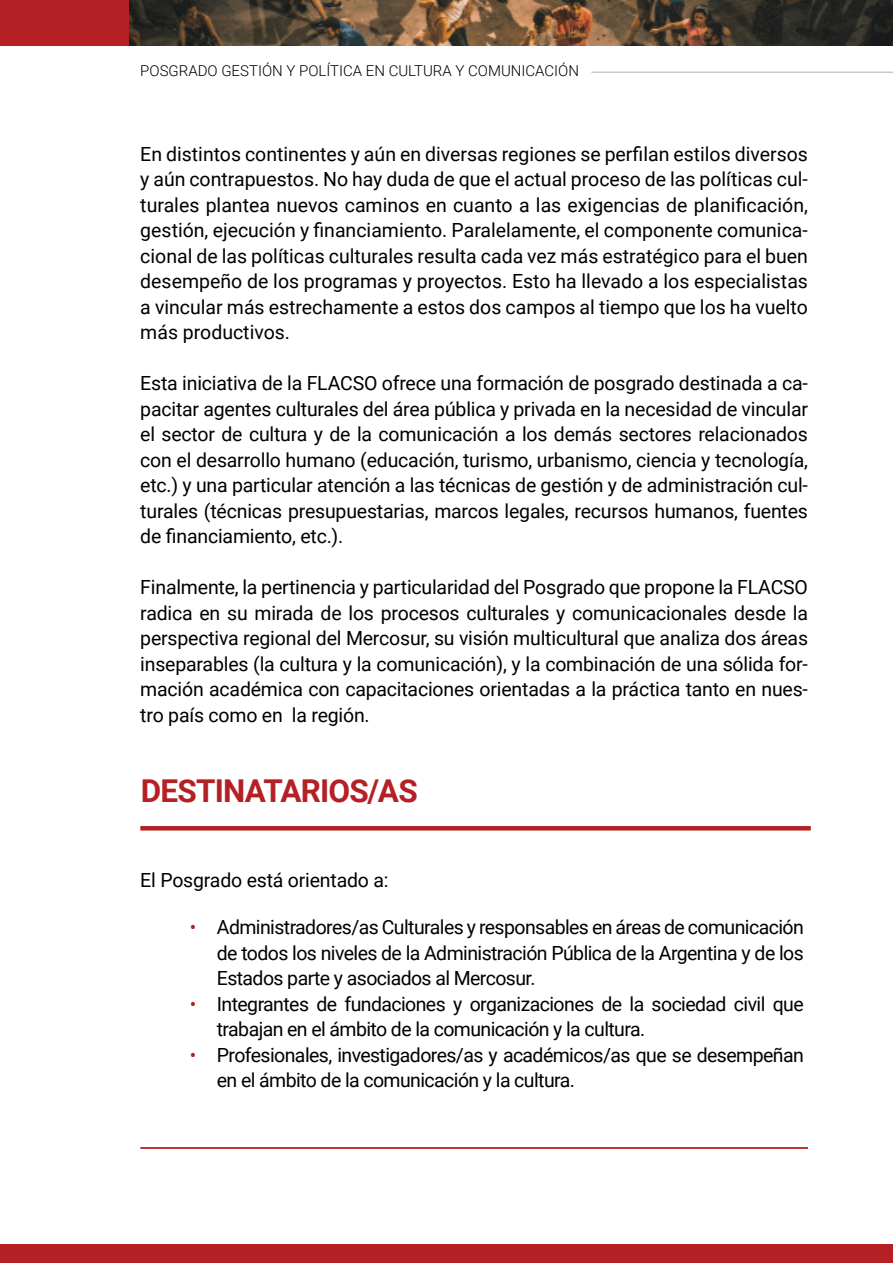
<style>
.page{position:relative;width:893px;height:1263px;background:#fff}
.page>*{position:absolute;margin:0;border:0;box-sizing:border-box;transform-origin:0 0}
.t1{font:700 31.5px "Roboto";letter-spacing:-.025em;color:#b52025}
.t2{font:19.5px/25.5px "Roboto";letter-spacing:-.03em;color:#000;text-align:justify}
.t3{font:19.5px "Roboto";letter-spacing:-.01em;color:#000}
.t4{font:300 15px "Roboto";color:#000}
.s1{color:#b52025}
</style>
<div class="page">
<img style="left:129px;top:0;width:764px;height:45px">
<div style="left:0;top:1244px;width:893px;height:19px;background:#b52025"></div>
<div style="left:0;top:0;width:129px;height:45px;background:#b52025"></div>
<hr style="left:591px;top:72px;width:302px;height:1px;background:#c7c8ca">
<hr style="left:140px;top:826px;width:671px;height:4px;background:#b52025">
<hr style="left:140px;top:1147px;width:668px;height:2px;background:#b52025">
<p class="t4" style="left:140px;top:61px;width:440px">POSGRADO GESTIÓN Y POLÍTICA EN CULTURA Y COMUNICACIÓN</p>
<p class="t2" style="left:140px;top:140px;width:669px">En distintos continentes y aún en diversas regiones se perfilan estilos diversos y aún contrapuestos. No hay duda de que el actual proceso de las políticas cul&shy;turales plantea nuevos caminos en cuanto a las exigencias de planificación, gestión, ejecución y financiamiento. Paralelamente, el componente comunica&shy;cional de las políticas culturales resulta cada vez más estratégico para el buen desempeño de los programas y proyectos. Esto ha llevado a los especialistas a vincular más estrechamente a estos dos campos al tiempo que los ha vuelto más productivos.</p>
<p class="t2" style="left:140px;top:370px;width:669px">Esta iniciativa de la FLACSO ofrece una formación de posgrado destinada a ca&shy;pacitar agentes culturales del área pública y privada en la necesidad de vincular el sector de cultura y de la comunicación a los demás sectores relacionados con el desarrollo humano (educación, turismo, urbanismo, ciencia y tecnología, etc.) y una particular atención a las técnicas de gestión y de administración cul&shy;turales (técnicas presupuestarias, marcos legales, recursos humanos, fuentes de financiamiento, etc.).</p>
<p class="t2" style="left:140px;top:574px;width:669px">Finalmente, la pertinencia y particularidad del Posgrado que propone la FLACSO radica en su mirada de los procesos culturales y comunicacionales desde la perspectiva regional del Mercosur, su visión multicultural que analiza dos áreas inseparables (la cultura y la comunicación), y la combinación de una sólida for&shy;mación académica con capacitaciones orientadas a la práctica tanto en nues&shy;tro país como en la región.</p>
<h1 class="t1" style="left:141px;top:768px;width:278px">DESTINATARIOS/AS</h1>
<p class="t3" style="left:140px;top:866px;width:250px">El Posgrado está orientado a:</p>
<p class="t2" style="left:217px;top:914px;width:588px;text-indent:-27px"><span class="s1">•</span> Administradores/as Culturales y responsables en áreas de comunicación de todos los niveles de la Administración Pública de la Argentina y de los Estados parte y asociados al Mercosur.</p>
<p class="t2" style="left:217px;top:990px;width:588px;text-indent:-27px"><span class="s1">•</span> Integrantes de fundaciones y organizaciones de la sociedad civil que trabajan en el ámbito de la comunicación y la cultura.</p>
<p class="t2" style="left:217px;top:1041px;width:588px;text-indent:-27px"><span class="s1">•</span> Profesionales, investigadores/as y académicos/as que se desempeñan en el ámbito de la comunicación y la cultura.</p>
</div>
